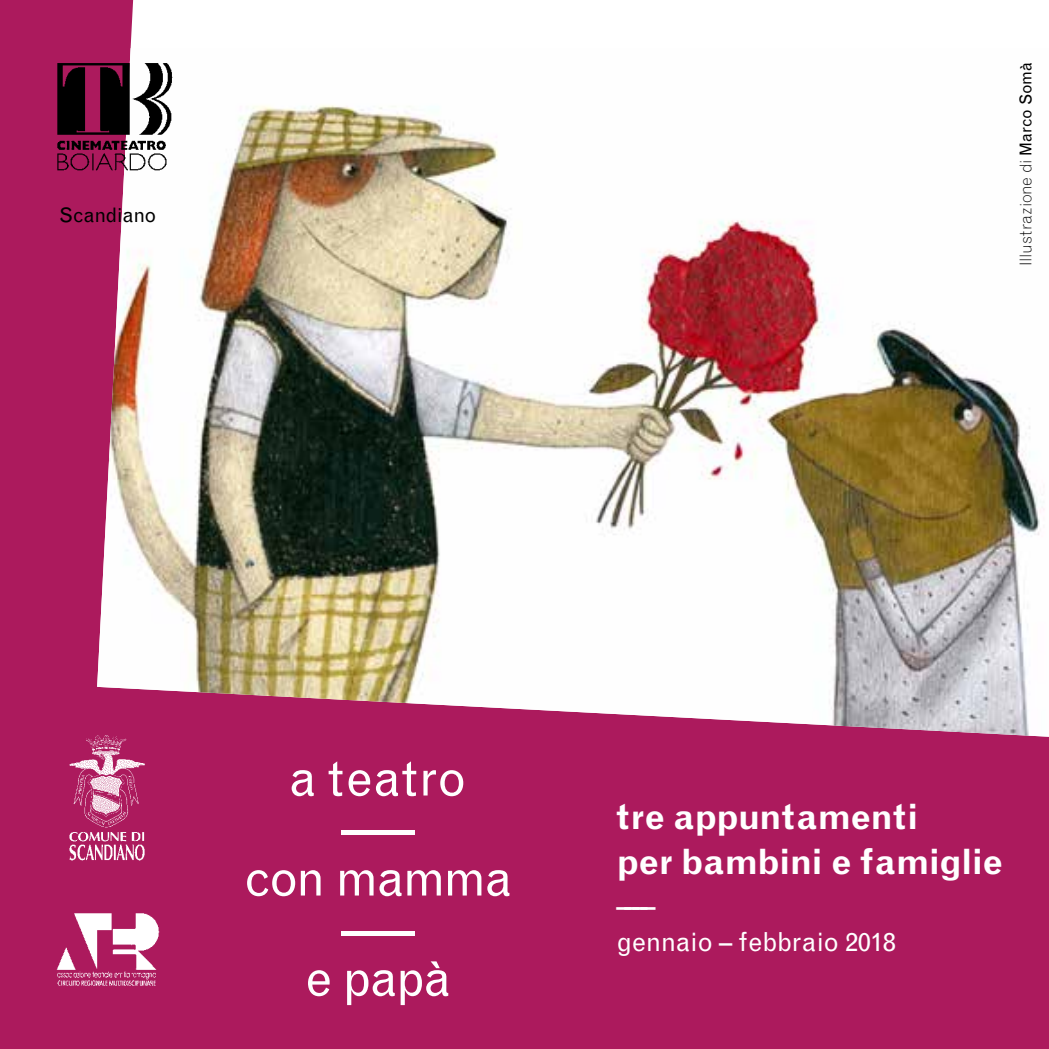
<style>
.page{position:relative;width:1049px;height:1049px;background:#ac1a5d}
.page>*{position:absolute;margin:0;border:0;box-sizing:border-box;transform-origin:0 0}
.t1{font:50px/50px "Grotesque MT Std";letter-spacing:-.02em;color:#fff;text-align:center}
.t2{font:700 35px/45px "Grotesque MT Std";letter-spacing:-.015em;color:#fff}
.t3{font:30px "Grotesque MT Std";color:#fff}
.t4{font:26.25px "Grotesque MT Std";letter-spacing:-.005em;color:#fff}
.t5{font:20px "Grotesque MT Std";letter-spacing:-.005em;color:#000}
.t6{font:300 16.25px "Grotesque MT Std";letter-spacing:-.01em;color:#000}
.s1{font-weight:400}
</style>
<div class="page">
<div style="left:130px;top:0;width:919px;height:48px;background:#fff"></div>
<img style="left:97px;top:48px;width:952px;height:689px">
<img style="left:57px;top:55px;width:123px;height:124px">
<img style="left:70px;top:735px;width:76px;height:126px">
<img style="left:56px;top:913px;width:104px;height:73px">
<p class="t5" style="left:59px;top:204px;width:99px">Scandiano</p>
<p class="t6" style="left:1016px;top:266px;width:205px;rotate:-90deg">Illustrazione di <span class="s1">Marco Somà</span></p>
<h1 class="t1" style="left:244px;top:753px;width:269px">a teatro<br>–––<br>con mamma –––<br>e papà</h1>
<p class="t2" style="left:617px;top:794px;width:388px">tre appuntamenti<br>per bambini e famiglie</p>
<p class="t3" style="left:617px;top:888px;width:40px">––––</p>
<p class="t4" style="left:617px;top:927px;width:281px">gennaio – febbraio 2018</p>
</div>
